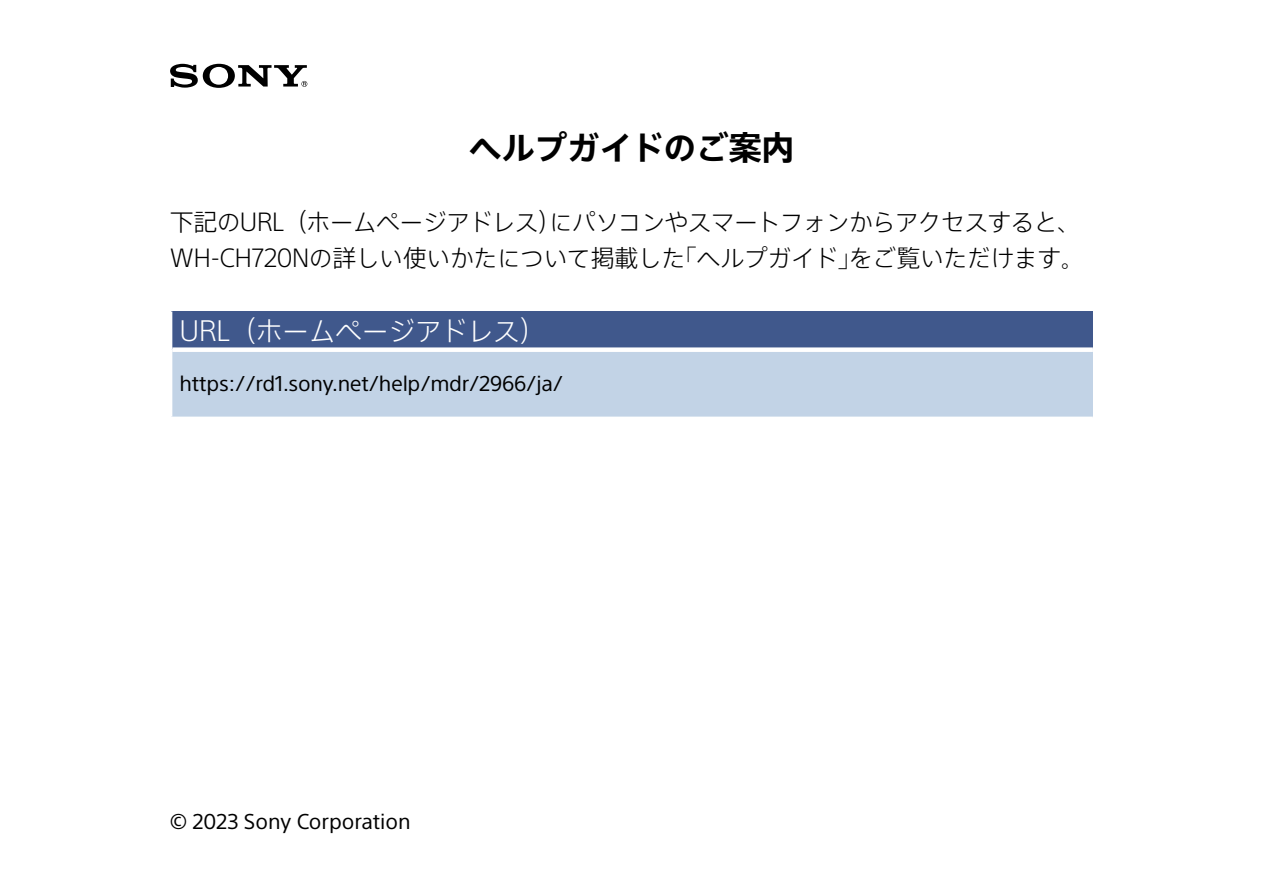
<style>
.page{position:relative;width:1263px;height:893px;background:#fff}
.page>*{position:absolute;margin:0;border:0;box-sizing:border-box;transform-origin:0 0}
.L1{font:700 33px "SST Jp Pro";letter-spacing:-.01em;color:#000}
.TblH{font:300 27px "SST Jp Pro";letter-spacing:-.02em;color:#fff}
.B{font:300 24px/36px "SST Jp Pro";letter-spacing:-.03em;color:#000}
.Z_CovCorpName{font:21px "SST";color:#000}
.TblBSub{font:19.5px "SST Jp Pro";letter-spacing:-.015em;color:#000}
</style>
<div class="page">
<div style="left:171px;top:311px;width:922px;height:39px;background:#40588c"></div>
<div style="left:171px;top:350px;width:922px;height:68px;background:#c2d3e6"></div>
<hr style="left:170px;top:311px;width:2px;height:39px;background:#fff">
<hr style="left:170px;top:350px;width:2px;height:67px;background:#fff">
<hr style="left:170px;top:417px;width:923px;height:2px;background:#fff">
<div style="left:172px;top:347px;width:921px;height:5px;background:#fff"></div>
<svg style="left:170px;top:64px;width:137px;height:24px"></svg>
<p class="L1" style="left:469px;top:122px;width:327px">ヘルプガイドのご案内</p>
<p class="B" style="left:170px;top:202px;width:917px">下記のURL（ホームページアドレス）にパソコンやスマートフォンからアクセスすると、<br>WH-CH720Nの詳しい使いかたについて掲載した「ヘルプガイド」をご覧いただけます。</p>
<p class="TblH" style="left:179px;top:311px;width:369px">URL（ホームページアドレス）</p>
<p class="TblBSub" style="left:180px;top:369px;width:385px">https://rd1.sony.net/help/mdr/2966/ja/</p>
<p class="Z_CovCorpName" style="left:170px;top:809px;width:242px">© 2023 Sony Corporation</p>
</div>
